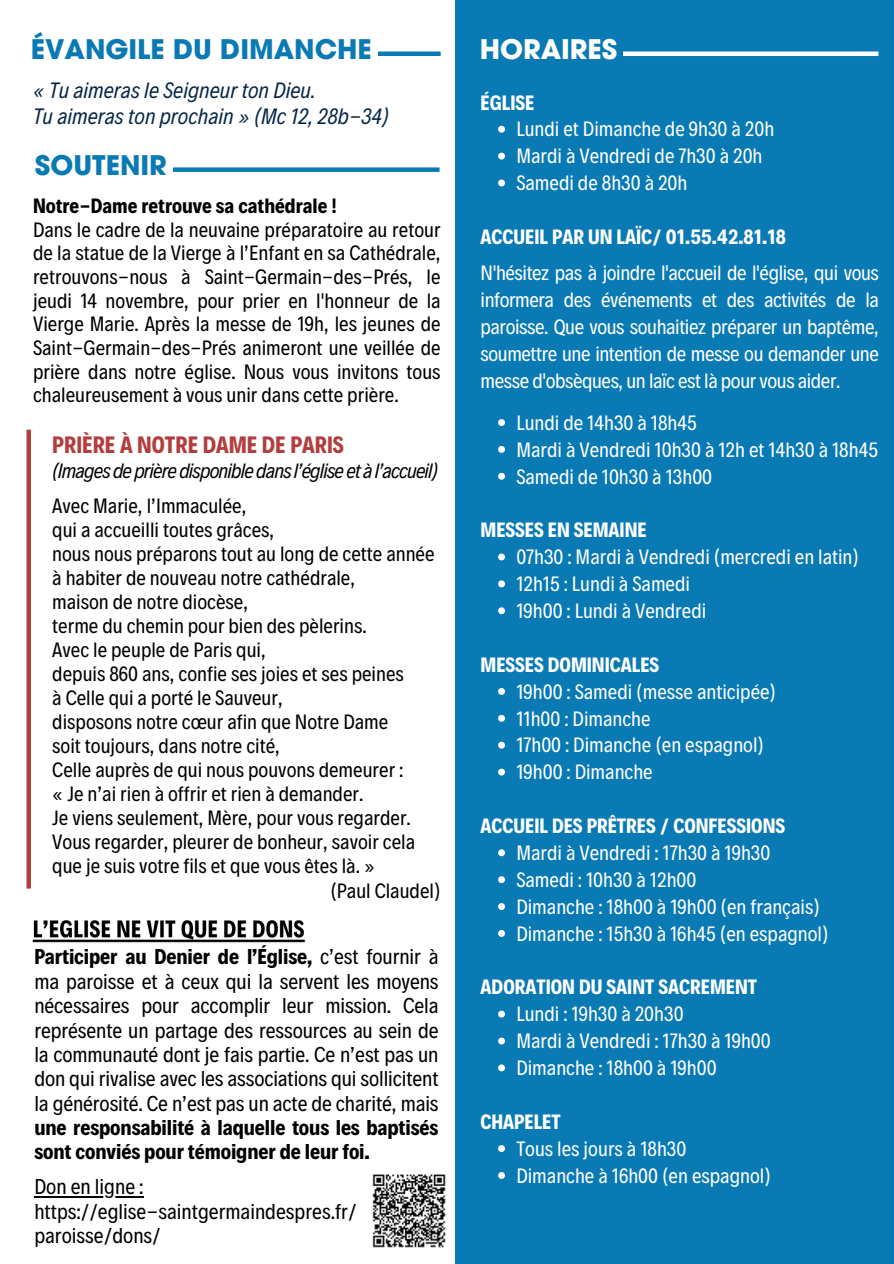
<style>
.page{position:relative;width:894px;height:1264px;background:#fff}
.page>*{position:absolute;margin:0;border:0;box-sizing:border-box;transform-origin:0 0}
.t1{font:700 27px "ITC Avant Garde Pro";color:#0a7ab4}
.t2{font:700 27px "ITC Avant Garde Pro";color:#fff}
.t3{font:700 24px "Decalotype";color:#b23e3e}
.t4{font:italic 22.5px "Decalotype";color:#052747}
.t5{font:21.75px/24.5px "Decalotype";color:#000;text-align:justify}
.t6{font:21px/23.7px "Decalotype";color:#000;text-align:justify}
.t7{font:21px/26.8px "Decalotype";color:#fff;text-align:justify}
.t8{font:700 21px "Decalotype";color:#fff}
.t9{font:italic 21px "Decalotype";letter-spacing:-.04em;color:#000}
.t10{font:700 21px "Decalotype";color:#000}
.s1{font-weight:700}
</style>
<div class="page">
<div style="left:455px;top:0;width:438px;height:1263px;background:#0a7ab4"></div>
<img style="left:372px;top:1174px;width:74px;height:73px">
<img style="left:32px;top:920px;width:273px;height:23px">
<hr style="left:34px;top:1195px;width:109px;height:2px;background:#000">
<div style="left:173px;top:167px;width:266px;height:5px;background:#0a7ab4"></div>
<div style="left:378px;top:51px;width:62px;height:5px;background:#0a7ab4"></div>
<svg style="left:498px;top:126px;width:7px;height:7px"></svg>
<svg style="left:498px;top:153px;width:7px;height:6px"></svg>
<svg style="left:498px;top:179px;width:7px;height:7px"></svg>
<svg style="left:498px;top:419px;width:7px;height:7px"></svg>
<svg style="left:498px;top:446px;width:7px;height:7px"></svg>
<svg style="left:498px;top:473px;width:7px;height:7px"></svg>
<svg style="left:498px;top:553px;width:7px;height:7px"></svg>
<svg style="left:498px;top:580px;width:7px;height:7px"></svg>
<svg style="left:498px;top:607px;width:7px;height:7px"></svg>
<svg style="left:498px;top:688px;width:7px;height:7px"></svg>
<svg style="left:498px;top:715px;width:7px;height:6px"></svg>
<svg style="left:498px;top:741px;width:7px;height:7px"></svg>
<svg style="left:498px;top:768px;width:7px;height:7px"></svg>
<svg style="left:498px;top:849px;width:7px;height:7px"></svg>
<svg style="left:498px;top:876px;width:7px;height:7px"></svg>
<svg style="left:498px;top:903px;width:7px;height:7px"></svg>
<svg style="left:498px;top:930px;width:7px;height:6px"></svg>
<svg style="left:498px;top:1010px;width:7px;height:7px"></svg>
<svg style="left:498px;top:1037px;width:7px;height:7px"></svg>
<svg style="left:498px;top:1064px;width:7px;height:7px"></svg>
<svg style="left:498px;top:1145px;width:7px;height:6px"></svg>
<svg style="left:498px;top:1172px;width:7px;height:6px"></svg>
<div style="left:623px;top:51px;width:255px;height:5px;background:#fff"></div>
<div style="left:26px;top:429px;width:5px;height:459px;background:#b23e3e"></div>
<p class="t1" style="left:31px;top:39px;width:342px">ÉVANGILE DU DIMANCHE</p>
<p class="t4" style="left:33px;top:76px;width:284px">« Tu aimeras le Seigneur ton Dieu.</p>
<p class="t4" style="left:33px;top:101px;width:357px">Tu aimeras ton prochain » (Mc 12, 28b-34)</p>
<p class="t1" style="left:35px;top:155px;width:133px">SOUTENIR</p>
<h1 class="t10" style="left:33px;top:192px;width:305px">Notre-Dame retrouve sa cathédrale !</h1>
<p class="t6" style="left:33px;top:216px;width:409px">Dans le cadre de la neuvaine préparatoire au retour de la statue de la Vierge à l’Enfant en sa Cathédrale, retrouvons-nous à Saint-Germain-des-Prés, le jeudi 14 novembre, pour prier en l'honneur de la Vierge Marie. Après la messe de 19h, les jeunes de Saint-Germain-des-Prés animeront une veillée de prière dans notre église. Nous vous invitons tous chaleureusement à vous unir dans cette prière.</p>
<p class="t3" style="left:52px;top:428px;width:293px">PRIÈRE À NOTRE DAME DE PARIS</p>
<p class="t9" style="left:52px;top:457px;width:387px">(Imagesdeprièredisponibledansl’égliseetàl’accueil)</p>
<p class="t6" style="left:52px;top:492px;width:196px">Avec Marie, l’Immaculée,</p>
<p class="t6" style="left:52px;top:516px;width:223px">qui a accueilli toutes grâces,</p>
<p class="t6" style="left:52px;top:540px;width:383px">nous nous préparons tout au long de cette année</p>
<p class="t6" style="left:52px;top:564px;width:304px">à habiter de nouveau notre cathédrale,</p>
<p class="t6" style="left:52px;top:588px;width:197px">maison de notre diocèse,</p>
<p class="t6" style="left:52px;top:612px;width:316px">terme du chemin pour bien des pèlerins.</p>
<p class="t6" style="left:52px;top:636px;width:215px">Avec le peuple de Paris qui,</p>
<p class="t6" style="left:52px;top:660px;width:353px">depuis 860 ans, confie ses joies et ses peines</p>
<p class="t6" style="left:52px;top:684px;width:232px">à Celle qui a porté le Sauveur,</p>
<p class="t6" style="left:52px;top:708px;width:337px">disposons notre cœur afin que Notre Dame</p>
<p class="t6" style="left:52px;top:732px;width:229px">soit toujours, dans notre cité,</p>
<p class="t6" style="left:52px;top:756px;width:352px">Celle auprès de qui nous pouvons demeurer :</p>
<p class="t6" style="left:52px;top:780px;width:312px">« Je n’ai rien à offrir et rien à demander.</p>
<p class="t6" style="left:52px;top:804px;width:360px">Je viens seulement, Mère, pour vous regarder.</p>
<p class="t6" style="left:52px;top:828px;width:364px">Vous regarder, pleurer de bonheur, savoir cela</p>
<p class="t6" style="left:52px;top:852px;width:324px">que je suis votre fils et que vous êtes là. »</p>
<p class="t6" style="left:330px;top:877px;width:112px">(Paul Claudel)</p>
<p class="t5" style="left:34px;top:943px;width:405px"><span class="s1">Participer au Denier de l’Église,</span> c’est fournir à ma paroisse et à ceux qui la servent les moyens nécessaires pour accomplir leur mission. Cela représente un partage des ressources au sein de la communauté dont je fais partie. Ce n’est pas un don qui rivalise avec les associations qui sollicitent la générosité. Ce n’est pas un acte de charité, mais <span class="s1">une responsabilité à laquelle tous les baptisés sont conviés pour témoigner de leur foi.</span></p>
<p class="t5" style="left:34px;top:1173px;width:111px">Don en ligne :</p>
<p class="t5" style="left:34px;top:1197px;width:323px">https://eglise-saintgermaindespres.fr/</p>
<p class="t5" style="left:34px;top:1221px;width:128px">paroisse/dons/</p>
<p class="t2" style="left:479px;top:39px;width:139px">HORAIRES</p>
<p class="t8" style="left:480px;top:88px;width:55px">ÉGLISE</p>
<p class="t7" style="left:516px;top:114px;width:259px">Lundi et Dimanche de 9h30 à 20h</p>
<p class="t7" style="left:516px;top:141px;width:247px">Mardi à Vendredi de 7h30 à 20h</p>
<h1 class="t7" style="left:516px;top:168px;width:173px">Samedi de 8h30 à 20h</h1>
<p class="t8" style="left:480px;top:223px;width:307px">ACCUEIL PAR UN LAÏC/ 01.55.42.81.18</p>
<p class="t7" style="left:480px;top:258px;width:399px">N'hésitez pas à joindre l'accueil de l'église, qui vous informera des événements et des activités de la paroisse. Que vous souhaitiez préparer un baptême, soumettre une intention de messe ou demander une messe d'obsèques, un laïc est là pour vous aider.</p>
<p class="t7" style="left:516px;top:407px;width:182px">Lundi de 14h30 à 18h45</p>
<h1 class="t7" style="left:516px;top:434px;width:363px">Mardi à Vendredi 10h30 à 12h et 14h30 à 18h45</h1>
<p class="t7" style="left:516px;top:461px;width:197px">Samedi de 10h30 à 13h00</p>
<p class="t8" style="left:480px;top:516px;width:167px">MESSES EN SEMAINE</p>
<p class="t7" style="left:516px;top:542px;width:344px">07h30 : Mardi à Vendredi (mercredi en latin)</p>
<p class="t7" style="left:516px;top:569px;width:175px">12h15 : Lundi à Samedi</p>
<h1 class="t7" style="left:516px;top:596px;width:191px">19h00 : Lundi à Vendredi</h1>
<p class="t8" style="left:480px;top:650px;width:180px">MESSES DOMINICALES</p>
<p class="t7" style="left:516px;top:676px;width:261px">19h00 : Samedi (messe anticipée)</p>
<p class="t7" style="left:516px;top:703px;width:136px">11h00 : Dimanche</p>
<h1 class="t7" style="left:516px;top:730px;width:249px">17h00 : Dimanche (en espagnol)</h1>
<p class="t7" style="left:516px;top:757px;width:138px">19h00 : Dimanche</p>
<p class="t8" style="left:480px;top:811px;width:306px">ACCUEIL DES PRÊTRES / CONFESSIONS</p>
<p class="t7" style="left:516px;top:838px;width:255px">Mardi à Vendredi : 17h30 à 19h30</p>
<p class="t7" style="left:516px;top:864px;width:181px">Samedi : 10h30 à 12h00</p>
<h1 class="t7" style="left:516px;top:891px;width:305px">Dimanche : 18h00 à 19h00 (en français)</h1>
<p class="t7" style="left:516px;top:918px;width:314px">Dimanche : 15h30 à 16h45 (en espagnol)</p>
<p class="t8" style="left:480px;top:973px;width:278px">ADORATION DU SAINT SACREMENT</p>
<p class="t7" style="left:516px;top:999px;width:169px">Lundi : 19h30 à 20h30</p>
<p class="t7" style="left:516px;top:1026px;width:256px">Mardi à Vendredi : 17h30 à 19h00</p>
<h1 class="t7" style="left:516px;top:1053px;width:202px">Dimanche : 18h00 à 19h00</h1>
<p class="t8" style="left:480px;top:1107px;width:82px">CHAPELET</p>
<p class="t7" style="left:516px;top:1133px;width:171px">Tous les jours à 18h30</p>
<p class="t7" style="left:516px;top:1160px;width:256px">Dimanche à 16h00 (en espagnol)</p>
</div>
